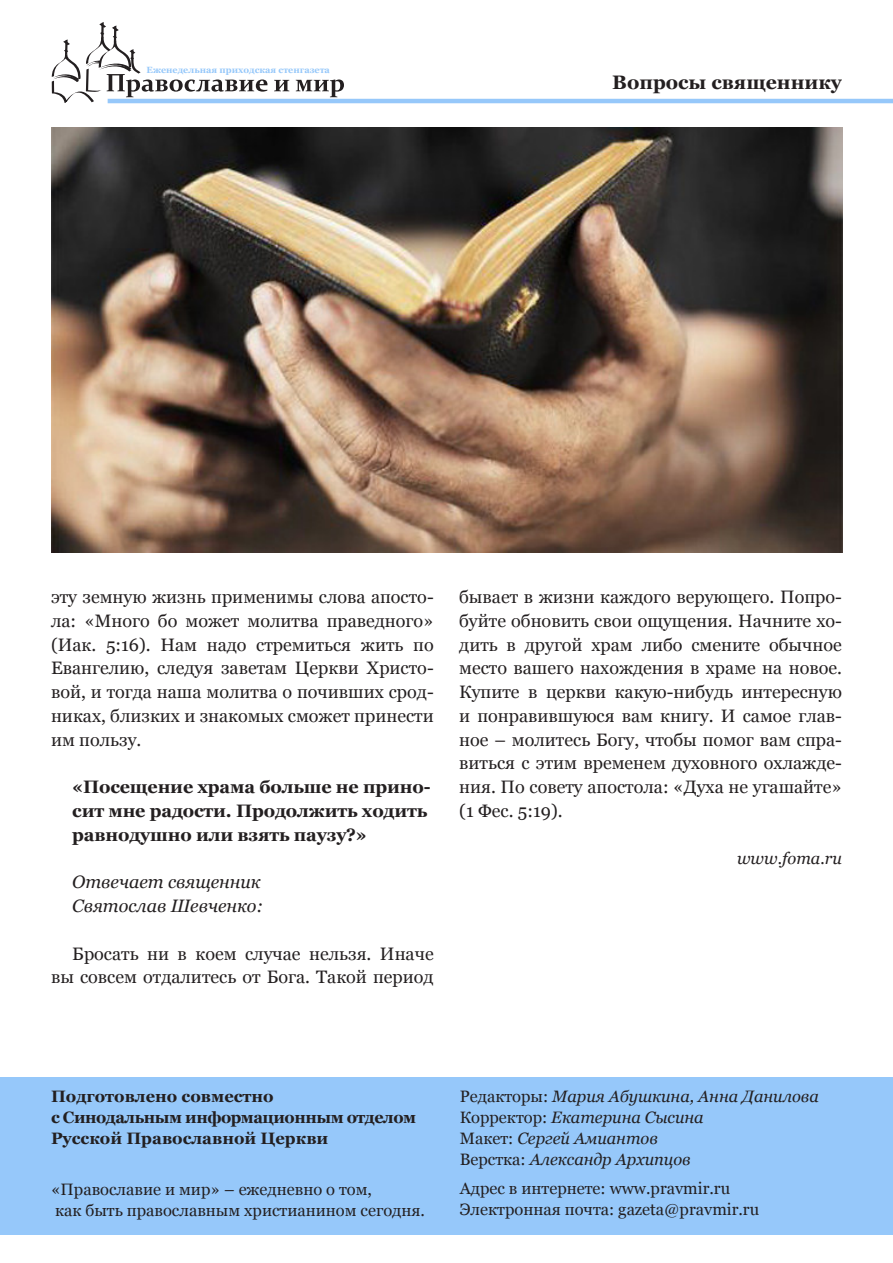
<style>
.page{position:relative;width:893px;height:1263px;background:#fff}
.page>*{position:absolute;margin:0;border:0;box-sizing:border-box;transform-origin:0 0}
.kolontitul{font:700 19.5px "Georgia";color:#231f20}
.Text{font:18px/23.7px "Georgia";color:#231f20;text-align:justify}
.text_vopros{font:700 18px/23.7px "Georgia";letter-spacing:-.01em;color:#231f20}
.text_otvechaet{font:italic 18px/23.7px "Georgia";color:#231f20}
.t1{font:16.5px/21px "Georgia";color:#231f20}
.Bibliography{font:italic 16.5px/21px "Georgia";color:#231f20}
.t2{font:700 16.5px/21px "Georgia";color:#231f20}
.t3{font:700 9px "Georgia";color:#96c8fa}
.s1{font-style:normal}
</style>
<div class="page">
<div style="left:0;top:1077px;width:893px;height:157px;background:#96c8fa"></div>
<svg style="left:52px;top:22px;width:215px;height:81px"></svg>
<svg style="left:274px;top:80px;width:15px;height:11px"></svg>
<svg style="left:296px;top:79px;width:48px;height:18px"></svg>
<hr style="left:108px;top:99px;width:785px;height:4px;background:#96c8fa">
<img style="left:52px;top:128px;width:791px;height:424px">
<p class="t3" style="left:147px;top:64px;width:185px">Еженедельная приходская стенгазета</p>
<p class="kolontitul" style="left:612px;top:69px;width:231px">Вопросы священнику</p>
<p class="Text" style="left:51px;top:585px;width:384px">эту земную жизнь применимы слова апосто&shy;ла: «Много бо может молитва праведного» (Иак. 5:16). Нам надо стремиться жить по Евангелию, следуя заветам Церкви Христо&shy;вой, и тогда наша молитва о почивших срод&shy;никах, близких и знакомых сможет принести им пользу.</p>
<p class="text_vopros" style="left:72px;top:775px;width:360px">«Посещение храма больше не прино&shy;сит мне радости. Продолжить ходить равнодушно или взять паузу?»</p>
<p class="text_otvechaet" style="left:72px;top:870px;width:193px">Отвечает священник<br>Святослав Шевченко:</p>
<p class="Text" style="left:51px;top:942px;width:384px;text-align:right">Бросать ни в коем случае нельзя. Иначе вы совсем отдалитесь от Бога. Такой период</p>
<p class="Text" style="left:459px;top:585px;width:384px">бывает в жизни каждого верующего. Попро&shy;буйте обновить свои ощущения. Начните хо&shy;дить в другой храм либо смените обычное место вашего нахождения в храме на новое.<br>Купите в церкви какую-нибудь интересную и понравившуюся вам книгу. И самое глав&shy;ное – молитесь Богу, чтобы помог вам спра&shy;виться с этим временем духовного охлажде&shy;ния. По совету апостола: «Духа не угашайте» (1 Фес. 5:19).</p>
<p class="Bibliography" style="left:737px;top:848px;width:106px">www.foma.ru</p>
<p class="t2" style="left:51px;top:1085px;width:367px">Подготовлено совместно<br>с Синодальным информационным отделом<br>Русской Православной Церкви</p>
<p class="t1" style="left:51px;top:1179px;width:376px">«Православие и мир» – ежедневно о том,<br>как быть православным христианином сегодня.</p>
<p class="Bibliography" style="left:460px;top:1086px;width:361px"><span class="s1">Редакторы:</span> Мария Абушкина, Анна Данилова<br><span class="s1">Корректор:</span> Екатерина Сысина<br><span class="s1">Макет:</span> Сергей Амиантов<br><span class="s1">Верстка:</span> Александр Архипцов</p>
<p class="t1" style="left:460px;top:1178px;width:301px">Адрес в интернете: www.pravmir.ru<br>Электронная почта: gazeta@pravmir.ru</p>
</div>
